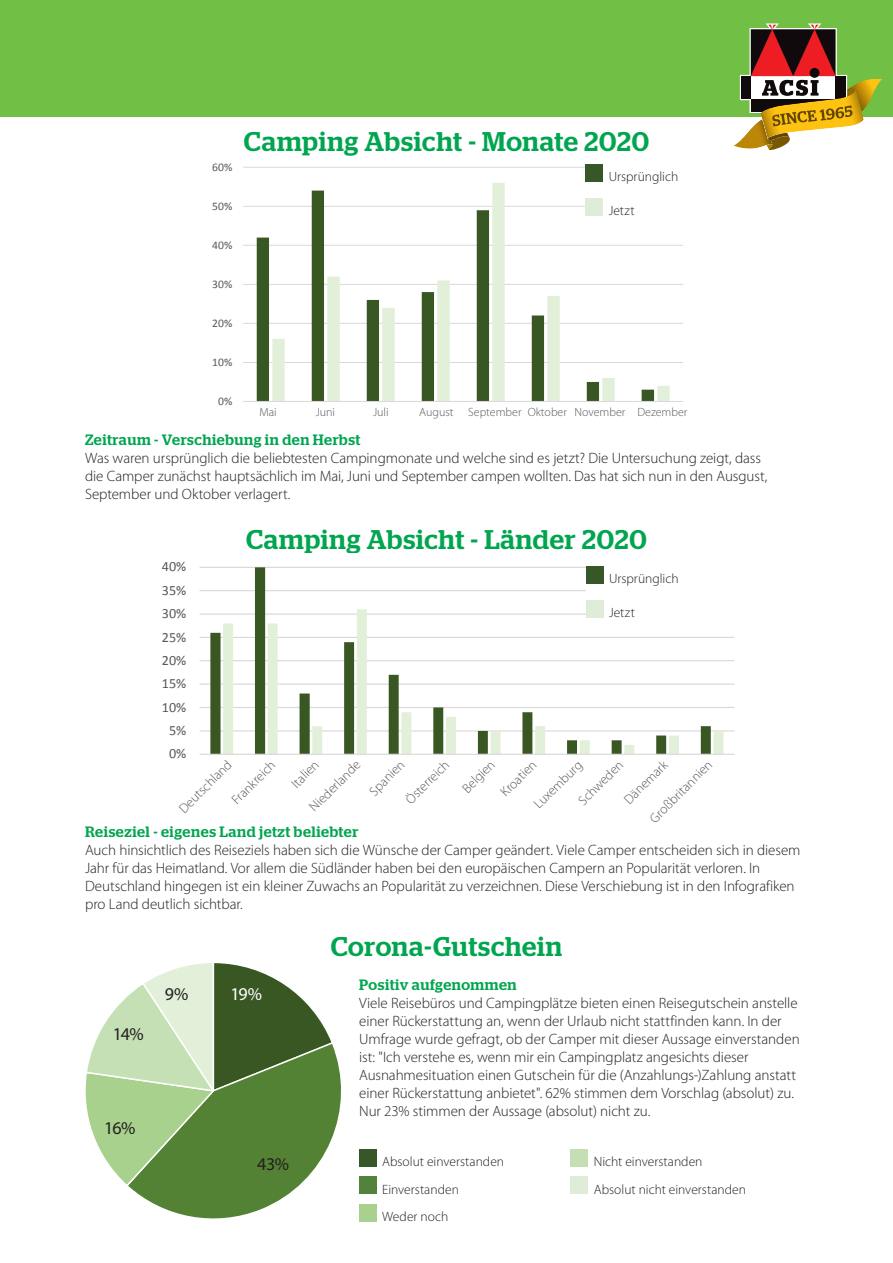
<style>
.page{position:relative;width:893px;height:1263px;background:#fff}
.page>*{position:absolute;margin:0;border:0;box-sizing:border-box;transform-origin:0 0}
.t1{font:500 27px "Stag";letter-spacing:.025em;color:#00a54f}
.t2{font:18px "Myriad Pro";color:#231f20}
.t3{font:18px "Myriad Pro";color:#fff}
.t4{font:300 15px/18px "Myriad Pro";letter-spacing:-.005em;color:#231f20}
.t5{font:500 15px "Stag";letter-spacing:.04em;color:#00a54f}
.t6{font:14.1px "Calibri";color:#595959}
.t7{font:300 13.5px/27.5px "Myriad Pro";color:#231f20}
.t8{font:300 13.5px/29.2px "Myriad Pro";color:#57585a}
.t9{font:300 12px "Myriad Pro";color:#57585a}
.t10{font:11.7px "Calibri";color:#595959}
.t11{font:11.55px "Calibri";color:#595959}
</style>
<div class="page">
<div style="left:0;top:0;width:893px;height:116px;background:#71bf44"></div>
<svg style="left:733px;top:23px;width:149px;height:127px"></svg>
<svg style="left:85px;top:963px;width:256px;height:256px"></svg>
<svg style="left:243px;top:164px;width:440px;height:238px"></svg>
<svg style="left:199px;top:567px;width:536px;height:188px"></svg>
<div style="left:586px;top:164px;width:103px;height:55px;background:#fff"></div>
<div style="left:586px;top:164px;width:17px;height:17px;background:#385728"></div>
<div style="left:586px;top:198px;width:17px;height:17px;background:#dfecd8"></div>
<div style="left:586px;top:566px;width:155px;height:55px;background:#fff"></div>
<div style="left:586px;top:566px;width:17px;height:17px;background:#385728"></div>
<div style="left:586px;top:600px;width:17px;height:17px;background:#dfecd8"></div>
<div style="left:359px;top:1149px;width:17px;height:17px;background:#385728"></div>
<div style="left:359px;top:1177px;width:17px;height:17px;background:#52823b"></div>
<div style="left:359px;top:1204px;width:17px;height:17px;background:#a9d08e"></div>
<div style="left:571px;top:1149px;width:17px;height:17px;background:#c4dfb4"></div>
<div style="left:571px;top:1177px;width:17px;height:17px;background:#dfecd8"></div>
<p class="t10" style="left:212px;top:163px;width:22px">60%</p>
<p class="t11" style="left:212px;top:202px;width:22px">50%</p>
<p class="t10" style="left:212px;top:241px;width:22px">40%</p>
<h1 class="t1" style="left:244px;top:132px;width:407px">Camping Absicht - Monate 2020</h1>
<p class="t7" style="left:609px;top:163px;width:71px">Ursprünglich</p>
<p class="t7" style="left:609px;top:197px;width:27px">Jetzt</p>
<p class="t11" style="left:212px;top:280px;width:22px">30%</p>
<p class="t10" style="left:212px;top:319px;width:22px">20%</p>
<p class="t11" style="left:212px;top:358px;width:22px">10%</p>
<p class="t10" style="left:218px;top:397px;width:16px">0%</p>
<p class="t9" style="left:259px;top:406px;width:19px">Mai</p>
<p class="t9" style="left:316px;top:406px;width:21px">Juni</p>
<p class="t9" style="left:373px;top:406px;width:17px">Juli</p>
<p class="t9" style="left:419px;top:406px;width:270px">August September Oktober November Dezember</p>
<p class="t11" style="left:261px;top:412px;width:20px">Mei</p>
<p class="t11" style="left:316px;top:412px;width:20px">Juni</p>
<p class="t11" style="left:373px;top:412px;width:17px">Juli</p>
<p class="t11" style="left:414px;top:412px;width:268px">Augustus September Oktober November December</p>
<p class="t5" style="left:85px;top:434px;width:277px">Zeitraum - Verschiebung in den Herbst</p>
<p class="t4" style="left:85px;top:449px;width:684px">Was waren ursprünglich die beliebtesten Campingmonate und welche sind es jetzt? Die Untersuchung zeigt, dass die Camper zunächst hauptsächlich im Mai, Juni und September campen wollten. Das hat sich nun in den Ausgust,<br>September und Oktober verlagert.</p>
<p class="t6" style="left:162px;top:558px;width:26px">40%</p>
<p class="t6" style="left:162px;top:581px;width:26px">35%</p>
<p class="t6" style="left:162px;top:605px;width:26px">30%</p>
<p class="t6" style="left:162px;top:628px;width:26px">25%</p>
<p class="t6" style="left:162px;top:651px;width:26px">20%</p>
<p class="t6" style="left:162px;top:675px;width:26px">15%</p>
<p class="t6" style="left:162px;top:698px;width:26px">10%</p>
<p class="t6" style="left:169px;top:721px;width:19px">5%</p>
<h1 class="t1" style="left:246px;top:529px;width:402px">Camping Absicht - Länder 2020</h1>
<p class="t7" style="left:609px;top:565px;width:71px">Ursprünglich</p>
<p class="t7" style="left:609px;top:599px;width:27px">Jetzt</p>
<p class="t6" style="left:169px;top:745px;width:19px">0%</p>
<p class="t8" style="left:550px;top:772px;width:58px;text-indent:-34px;rotate:-45deg">Luxemburg<br>Schweden</p>
<p class="t8" style="left:616px;top:792px;width:57px;rotate:-45deg">Dänemark</p>
<p class="t8" style="left:171px;top:801px;width:70px;rotate:-45deg">Deutschland</p>
<p class="t8" style="left:224px;top:792px;width:57px;rotate:-45deg">Frankreich</p>
<p class="t8" style="left:281px;top:779px;width:68px;text-indent:4px;rotate:-45deg">Italien<br>Niederlande</p>
<p class="t8" style="left:362px;top:783px;width:45px;rotate:-45deg">Spanien</p>
<p class="t8" style="left:398px;top:791px;width:57px;rotate:-45deg">Österreich</p>
<p class="t8" style="left:472px;top:763px;width:46px;text-indent:-25px;rotate:-45deg">Belgien<br>Kroatien</p>
<p class="t8" style="left:642px;top:810px;width:84px;rotate:-45deg">Großbritannien</p>
<p class="t5" style="left:85px;top:826px;width:275px">Reiseziel - eigenes Land jetzt beliebter</p>
<p class="t4" style="left:85px;top:841px;width:717px">Auch hinsichtlich des Reiseziels haben sich die Wünsche der Camper geändert. Viele Camper entscheiden sich in diesem Jahr für das Heimatland. Vor allem die Südländer haben bei den europäischen Campern an Popularität verloren. In Deutschland hingegen ist ein kleiner Zuwachs an Popularität zu verzeichnen. Diese Verschiebung ist in den Infografiken pro Land deutlich sichtbar.</p>
<p class="t2" style="left:113px;top:1023px;width:33px">14%</p>
<p class="t2" style="left:165px;top:983px;width:25px">9%</p>
<p class="t2" style="left:104px;top:1118px;width:33px">16%</p>
<p class="t3" style="left:230px;top:983px;width:33px">19%</p>
<p class="t2" style="left:257px;top:1153px;width:33px">43%</p>
<h1 class="t1" style="left:331px;top:936px;width:233px">Corona-Gutschein</h1>
<p class="t5" style="left:359px;top:979px;width:159px">Positiv aufgenommen</p>
<p class="t4" style="left:359px;top:995px;width:442px">Viele Reisebüros und Campingplätze bieten einen Reisegutschein anstelle einer Rückerstattung an, wenn der Urlaub nicht stattfinden kann. In der Umfrage wurde gefragt, ob der Camper mit dieser Aussage einverstanden ist: "Ich verstehe es, wenn mir ein Campingplatz angesichts dieser Ausnahmesituation einen Gutschein für die (Anzahlungs-)Zahlung anstatt einer Rückerstattung anbietet". 62% stimmen dem Vorschlag (absolut) zu.<br>Nur 23% stimmen der Aussage (absolut) nicht zu.</p>
<p class="t7" style="left:382px;top:1149px;width:123px">Absolut einverstanden<br>Einverstanden<br>Weder noch</p>
<p class="t7" style="left:594px;top:1149px;width:154px">Nicht einverstanden<br>Absolut nicht einverstanden</p>
</div>
